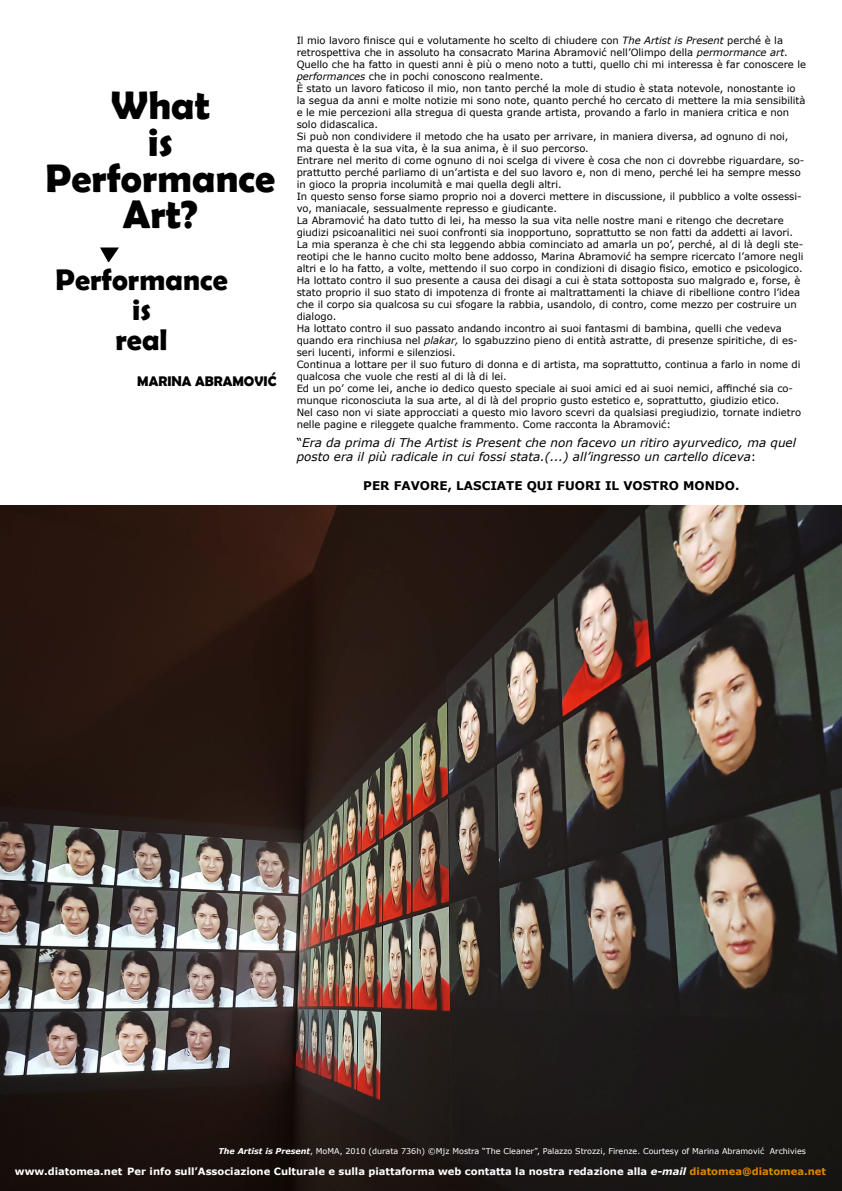
<style>
.page{position:relative;width:842px;height:1191px;background:#fff}
.page>*{position:absolute;margin:0;border:0;box-sizing:border-box;transform-origin:0 0}
.t1{font:700 40px/36px "Berlin Sans FB Demi";color:#000;text-align:center}
.t2{font:700 30px/30px "Berlin Sans FB Demi";color:#000;text-align:center}
.t3{font:700 14px "Berlin Sans FB Demi";color:#000}
.t4{font:italic 12px/14.4px "Verdana";color:#000}
.t5{font:700 12px "Verdana";color:#000}
.t6{font:10px/12px "Verdana";color:#000}
.t7{font:700 10px "Verdana";color:#fff}
.t8{font:8px "Verdana";color:#fff}
.s1{font-style:italic}
.s2{font-style:normal}
.s3{font-weight:700;font-style:italic}
.s4{color:#dd8500}
</style>
<div class="page">
<img style="left:0;top:506px;width:842px;height:685px">
<img style="left:100px;top:247px;width:19px;height:16px">
<h1 class="t1" style="left:45px;top:87px;width:231px">What<br>is<br>Performance<br>Art?</h1>
<h2 class="t2" style="left:55px;top:264px;width:174px">Performance is<br>real</h2>
<h3 class="t3" style="left:137px;top:373px;width:141px">MARINA ABRAMOVIC</h3>
<p class="t6" style="left:297px;top:34px;width:511px">Il mio lavoro finisce qui e volutamente ho scelto di chiudere con <span class="s1">The Artist is Present</span> perché è la retrospettiva che in assoluto ha consacrato Marina Abramović nell’Olimpo della <span class="s1">permormance art</span>.<br>Quello che ha fatto in questi anni è più o meno noto a tutti, quello chi mi interessa è far conoscere le <span class="s1">performances</span> che in pochi conoscono realmente.<br>È stato un lavoro faticoso il mio, non tanto perché la mole di studio è stata notevole, nonostante io la segua da anni e molte notizie mi sono note, quanto perché ho cercato di mettere la mia sensibilità e le mie percezioni alla stregua di questa grande artista, provando a farlo in maniera critica e non solo didascalica.<br>Si può non condividere il metodo che ha usato per arrivare, in maniera diversa, ad ognuno di noi, ma questa è la sua vita, è la sua anima, è il suo percorso.<br>Entrare nel merito di come ognuno di noi scelga di vivere è cosa che non ci dovrebbe riguardare, so&shy;prattutto perché parliamo di un’artista e del suo lavoro e, non di meno, perché lei ha sempre messo in gioco la propria incolumità e mai quella degli altri.<br>In questo senso forse siamo proprio noi a doverci mettere in discussione, il pubblico a volte ossessi&shy;vo, maniacale, sessualmente represso e giudicante.<br>La Abramović ha dato tutto di lei, ha messo la sua vita nelle nostre mani e ritengo che decretare giudizi psicoanalitici nei suoi confronti sia inopportuno, soprattutto se non fatti da addetti ai lavori.<br>La mia speranza è che chi sta leggendo abbia cominciato ad amarla un po’, perché, al di là degli ste&shy;reotipi che le hanno cucito molto bene addosso, Marina Abramović ha sempre ricercato l’amore negli altri e lo ha fatto, a volte, mettendo il suo corpo in condizioni di disagio fisico, emotico e psicologico.<br>Ha lottato contro il suo presente a causa dei disagi a cui è stata sottoposta suo malgrado e, forse, è stato proprio il suo stato di impotenza di fronte ai maltrattamenti la chiave di ribellione contro l’idea che il corpo sia qualcosa su cui sfogare la rabbia, usandolo, di contro, come mezzo per costruire un dialogo.<br>Ha lottato contro il suo passato andando incontro ai suoi fantasmi di bambina, quelli che vedeva quando era rinchiusa nel <span class="s1">plakar,</span> lo sgabuzzino pieno di entità astratte, di presenze spiritiche, di es&shy;seri lucenti, informi e silenziosi.<br>Continua a lottare per il suo futuro di donna e di artista, ma soprattutto, continua a farlo in nome di qualcosa che vuole che resti al di là di lei.<br>Ed un po’ come lei, anche io dedico questo speciale ai suoi amici ed ai suoi nemici, affinché sia co&shy;munque riconosciuta la sua arte, al di là del proprio gusto estetico e, soprattutto, giudizio etico.<br>Nel caso non vi siate approcciati a questo mio lavoro scevri da qualsiasi pregiudizio, tornate indietro nelle pagine e rileggete qualche frammento. Come racconta la Abramović:</p>
<p class="t4" style="left:297px;top:435px;width:501px"><span class="s2">“</span>Era da prima di The Artist is Present che non facevo un ritiro ayurvedico, ma quel posto era il più radicale in cui fossi stata.(...) all’ingresso un cartello diceva<span class="s2">:</span></p>
<p class="t5" style="left:363px;top:477px;width:378px">PER FAVORE, LASCIATE QUI FUORI IL VOSTRO MONDO.</p>
<p class="t8" style="left:218px;top:1145px;width:589px"><span class="s3">The Artist is Present</span>, MoMA, 2010 (durata 736h) ©Mjz Mostra “The Cleaner”, Palazzo Strozzi, Firenze. Courtesy of Marina Abramović Archivies</p>
<p class="t7" style="left:15px;top:1164px;width:813px">www.diatomea.net Per info sull’Associazione Culturale e sulla piattaforma web contatta la nostra redazione alla <span class="s1">e-mail</span> <span class="s4">diatomea@diatomea.net</span></p>
</div>
